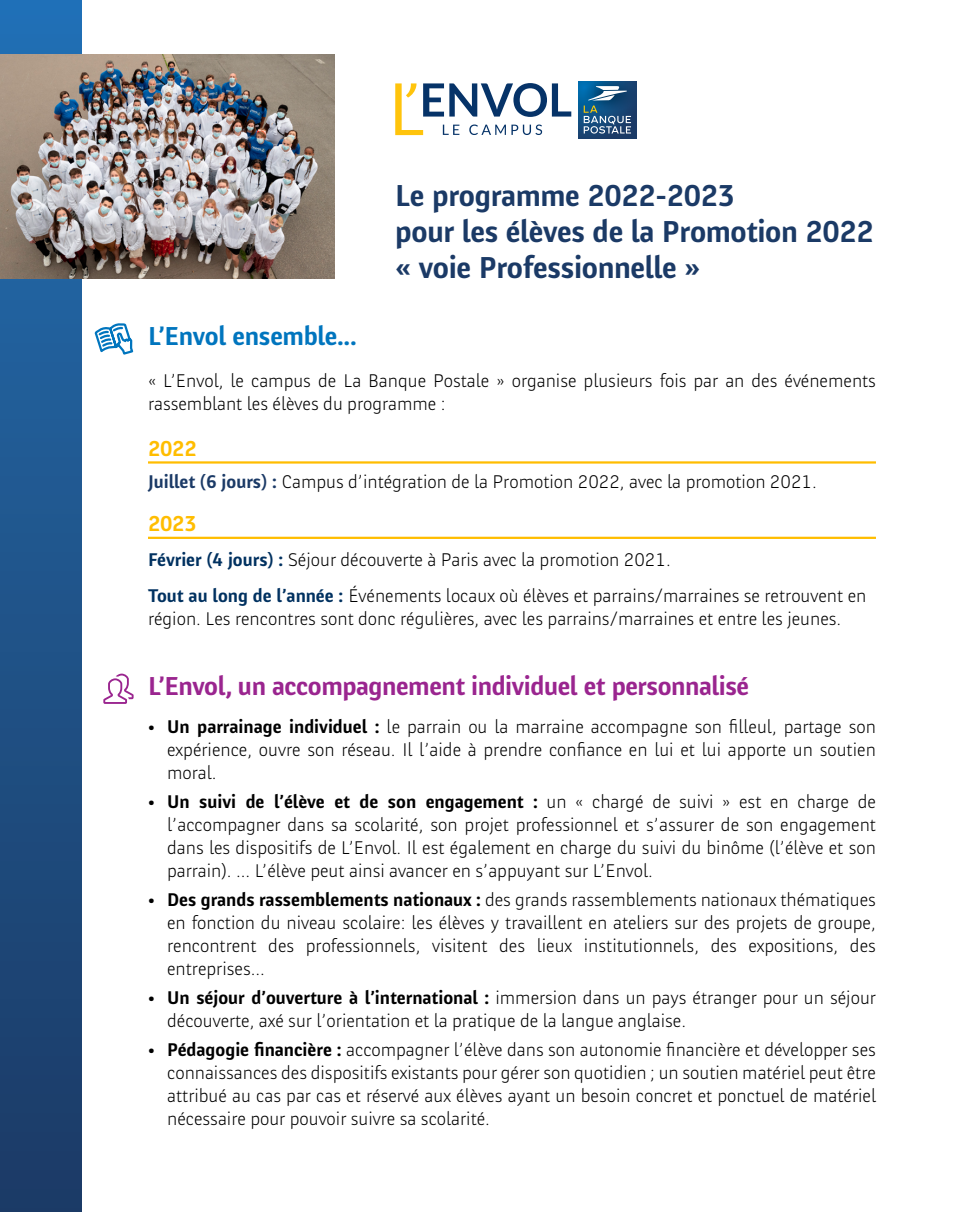
<style>
.page{position:relative;width:957px;height:1212px;background:#fff}
.page>*{position:absolute;margin:0;border:0;box-sizing:border-box;transform-origin:0 0}
.t1{font:700 31.5px/36px "Banque Post";letter-spacing:-.01em;color:#1b3a66}
.t2{font:700 27px "Banque Post";letter-spacing:-.015em;color:#9a258f}
.t3{font:700 27px "Banque Post";letter-spacing:-.01em;color:#0075be}
.t4{font:700 22.5px "Banque Post";letter-spacing:-.01em;color:#ffbd00}
.t5{font:300 19.12px/22.9px "Banque Post";color:#000;text-align:justify}
.s1{font-weight:700;color:#1b3a66}
.s2{font-weight:700;color:#003160}
.s3{font-weight:700}
</style>
<div class="page">
<svg style="left:0;top:0;width:81px;height:1212px;background:#1e5084"></svg>
<img style="left:0;top:55px;width:334px;height:223px">
<svg style="left:103px;top:674px;width:31px;height:30px"></svg>
<svg style="left:94px;top:323px;width:40px;height:32px"></svg>
<hr style="left:148px;top:461px;width:728px;height:3px;background:#ffbd00">
<hr style="left:148px;top:537px;width:728px;height:2px;background:#ffbd00">
<img style="left:578px;top:81px;width:48px;height:58px">
<img style="left:626px;top:81px;width:10px;height:5px">
<svg style="left:584px;top:86px;width:52px;height:53px;background:#3d688d"></svg>
<svg style="left:395px;top:83px;width:176px;height:52px"></svg>
<h2 class="t3" style="left:148px;top:322px;width:210px">L’Envol ensemble...</h2>
<h1 class="t1" style="left:395px;top:178px;width:480px">Le programme 2022-2023<br>pour les élèves de la Promotion 2022 « voie Professionnelle »</h1>
<p class="t5" style="left:148px;top:370px;width:729px">« L’Envol, le campus de La Banque Postale » organise plusieurs fois par an des événements rassemblant les élèves du programme :</p>
<p class="t4" style="left:148px;top:436px;width:50px">2022</p>
<p class="t5" style="left:148px;top:471px;width:670px"><span class="s1">Juillet (6 jours) :</span> Campus d’intégration de la Promotion 2022, avec la promotion 2021.</p>
<p class="t4" style="left:148px;top:511px;width:50px">2023</p>
<p class="t5" style="left:148px;top:542px;width:720px;line-height:36px"><span class="s2">Février (4 jours) :</span> Séjour découverte à Paris avec la promotion 2021.<br><span class="s2">Tout au long de l’année :</span> Événements locaux où élèves et parrains/marraines se retrouvent en</p>
<p class="t5" style="left:148px;top:607px;width:695px">région. Les rencontres sont donc régulières, avec les parrains/marraines et entre les jeunes.</p>
<h2 class="t2" style="left:148px;top:672px;width:602px">L’Envol, un accompagnement individuel et personnalisé</h2>
<p class="t5" style="left:167px;top:715px;width:710px;text-indent:-19px"><span class="s3">• Un parrainage individuel :</span> le parrain ou la marraine accompagne son filleul, partage son expérience, ouvre son réseau. Il l’aide à prendre confiance en lui et lui apporte un soutien moral.</p>
<p class="t5" style="left:167px;top:790px;width:710px;text-indent:-19px"><span class="s3">• Un suivi de l’élève et de son engagement :</span> un « chargé de suivi » est en charge de l’accompagner dans sa scolarité, son projet professionnel et s’assurer de son engagement dans les dispositifs de L’Envol. Il est également en charge du suivi du binôme (l’élève et son parrain). ... L’élève peut ainsi avancer en s’appuyant sur L’Envol.</p>
<p class="t5" style="left:167px;top:888px;width:710px;text-indent:-19px"><span class="s3">• Des grands rassemblements nationaux :</span> des grands rassemblements nationaux thématiques en fonction du niveau scolaire: les élèves y travaillent en ateliers sur des projets de groupe, rencontrent des professionnels, visitent des lieux institutionnels, des expositions, des entreprises...</p>
<p class="t5" style="left:167px;top:987px;width:710px;text-indent:-19px"><span class="s3">• Un séjour d’ouverture à l’international :</span> immersion dans un pays étranger pour un séjour découverte, axé sur l’orientation et la pratique de la langue anglaise.</p>
<p class="t5" style="left:167px;top:1039px;width:710px;text-indent:-19px"><span class="s3">• Pédagogie financière :</span> accompagner l’élève dans son autonomie financière et développer ses connaissances des dispositifs existants pour gérer son quotidien ; un soutien matériel peut être attribué au cas par cas et réservé aux élèves ayant un besoin concret et ponctuel de matériel nécessaire pour pouvoir suivre sa scolarité.</p>
</div>
